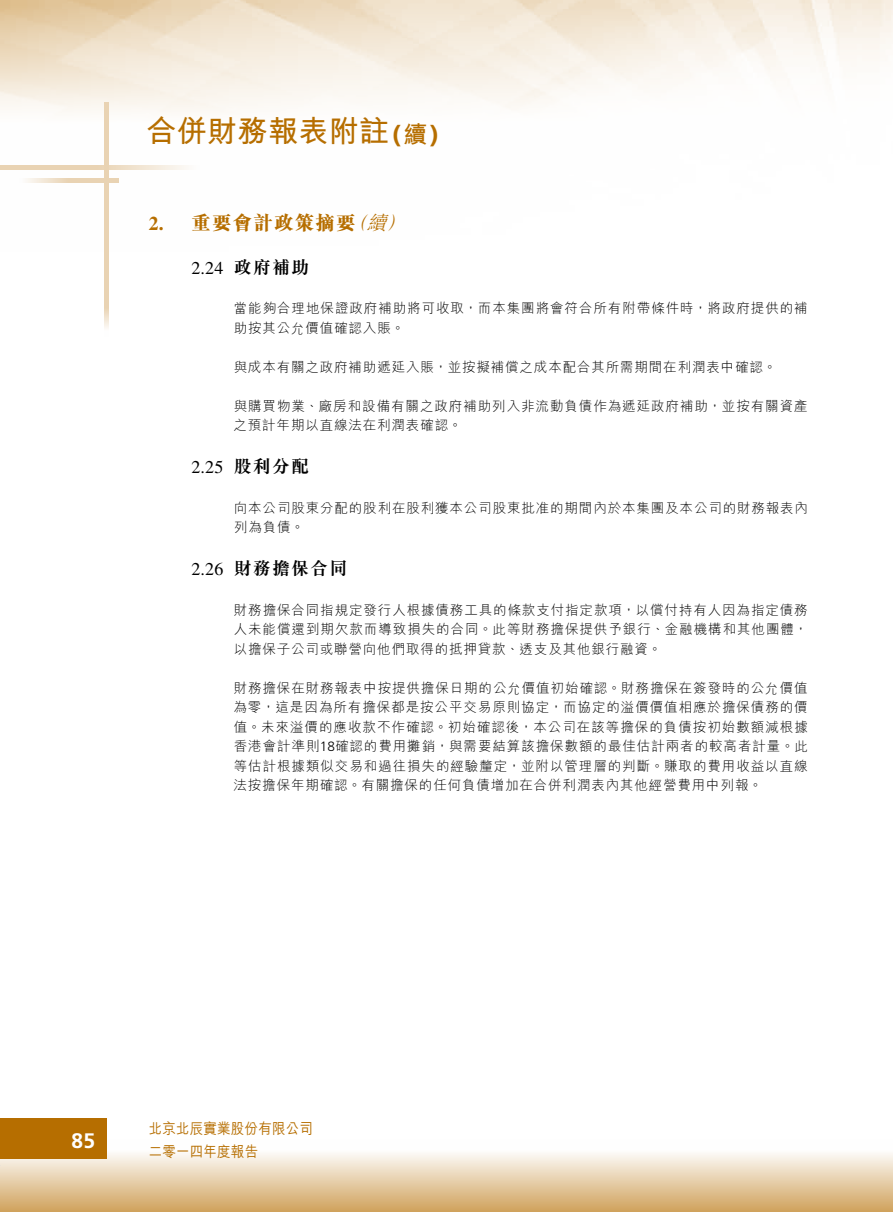
<style>
.page{position:relative;width:893px;height:1212px;background:#fff}
.page>*{position:absolute;margin:0;border:0;box-sizing:border-box;transform-origin:0 0}
.t1{font:700 30px "M Hei HK";letter-spacing:.015em;color:#b66e00}
.t2{font:700 24px "Frutiger LT Std";color:#b66e00}
.t3{font:700 21px "Frutiger LT Std";color:#fff}
.t4{font:800 19.5px "M Sung HK";letter-spacing:.06em;color:#b66e00}
.t5{font:italic 300 19.5px "M Sung HK";color:#b66e00}
.t6{font:700 19.5px "Times LT Std";color:#b66e00}
.t7{font:700 18px "M Sung HK";letter-spacing:.06em;color:#000}
.t8{font:18px "Times LT Std";color:#000}
.t9{font:500 15px "M Hei HK";letter-spacing:.015em;color:#b66e00;scale:.9 1}
.t10{font:300 13.5px/19.5px "M Hei HK";letter-spacing:.065em;color:#000}
.s1{font-family:"M Hei HK"}
.s2{font-family:"Frutiger LT Std"}
</style>
<div class="page">
<div style="left:0;top:1138px;width:893px;height:74px;background:linear-gradient(to bottom,#fff,#d1a561)"></div>
<div style="left:0;top:1118px;width:106px;height:41px;background:#b66e00"></div>
<svg style="left:0;top:166px;width:196px;height:4px"></svg>
<svg style="left:22px;top:179px;width:97px;height:4px"></svg>
<hr style="left:104px;top:102px;width:4px;height:235px;background:#e9d3b3">
<h1 class="t1" style="left:146px;top:109px;width:244px">合併財務報表附註</h1>
<h2 class="t2" style="left:393px;top:120px;width:47px"><span class="s1">續</span>( (</h2>
<h3 class="t6" style="left:149px;top:212px;width:16px">2.</h3>
<h3 class="t4" style="left:191px;top:213px;width:166px">重要會計政策摘要</h3>
<h3 class="t5" style="left:367px;top:209px;width:28px">續</h3>
<h3 class="t5" style="left:347px;top:209px;width:28px">（</h3>
<h3 class="t5" style="left:386px;top:209px;width:28px">(</h3>
<h3 class="t8" style="left:191px;top:258px;width:34px">2.24</h3>
<h3 class="t8" style="left:191px;top:457px;width:34px">2.25</h3>
<h3 class="t8" style="left:191px;top:559px;width:34px">2.26</h3>
<h3 class="t7" style="left:234px;top:258px;width:77px">政府補助</h3>
<p class="t10" style="left:234px;top:298px;width:576px">當能夠合理地保證政府補助將可收取，而本集團將會符合所有附帶條件時，將政府提供的補助按其公允價值確認入賬。</p>
<p class="t10" style="left:234px;top:357px;width:544px">與成本有關之政府補助遞延入賬，並按擬補償之成本配合其所需期間在利潤表中確認。</p>
<p class="t10" style="left:234px;top:396px;width:576px">與購買物業、廠房和設備有關之政府補助列入非流動負債作為遞延政府補助，並按有關資產之預計年期以直線法在利潤表確認。</p>
<h3 class="t7" style="left:234px;top:458px;width:77px">股利分配</h3>
<p class="t10" style="left:234px;top:498px;width:576px">向本公司股東分配的股利在股利獲本公司股東批准的期間內於本集團及本公司的財務報表內列為負債。</p>
<h3 class="t7" style="left:234px;top:560px;width:115px">財務擔保合同</h3>
<p class="t10" style="left:234px;top:600px;width:576px;text-align:justify">財務擔保合同指規定發行人根據債務工具的條款支付指定款項，以償付持有人因為指定債務人未能償還到期欠款而導致損失的合同。此等財務擔保提供予銀行、金融機構和其他團體，以擔保子公司或聯營向他們取得的抵押貸款、透支及其他銀行融資。</p>
<p class="t10" style="left:234px;top:678px;width:576px;text-align:justify">財務擔保在財務報表中按提供擔保日期的公允價值初始確認。財務擔保在簽發時的公允價值為零，這是因為所有擔保都是按公平交易原則協定，而協定的溢價價值相應於擔保債務的價值。未來溢價的應收款不作確認。初始確認後，本公司在該等擔保的負債按初始數額減根據香港會計準則<span class="s2">18</span>確認的費用攤銷，與需要結算該擔保數額的最佳估計兩者的較高者計量。此等估計根據類似交易和過往損失的經驗釐定，並附以管理層的判斷。賺取的費用收益以直線法按擔保年期確認。有關擔保的任何負債增加在合併利潤表內其他經營費用中列報。</p>
<h3 class="t3" style="left:71px;top:1128px;width:25px">85</h3>
<p class="t9" style="left:149px;top:1118px;width:184px">北京北辰實業股份有限公司</p>
<p class="t9" style="left:149px;top:1140px;width:123px">二零一四年度報告</p>
</div>
